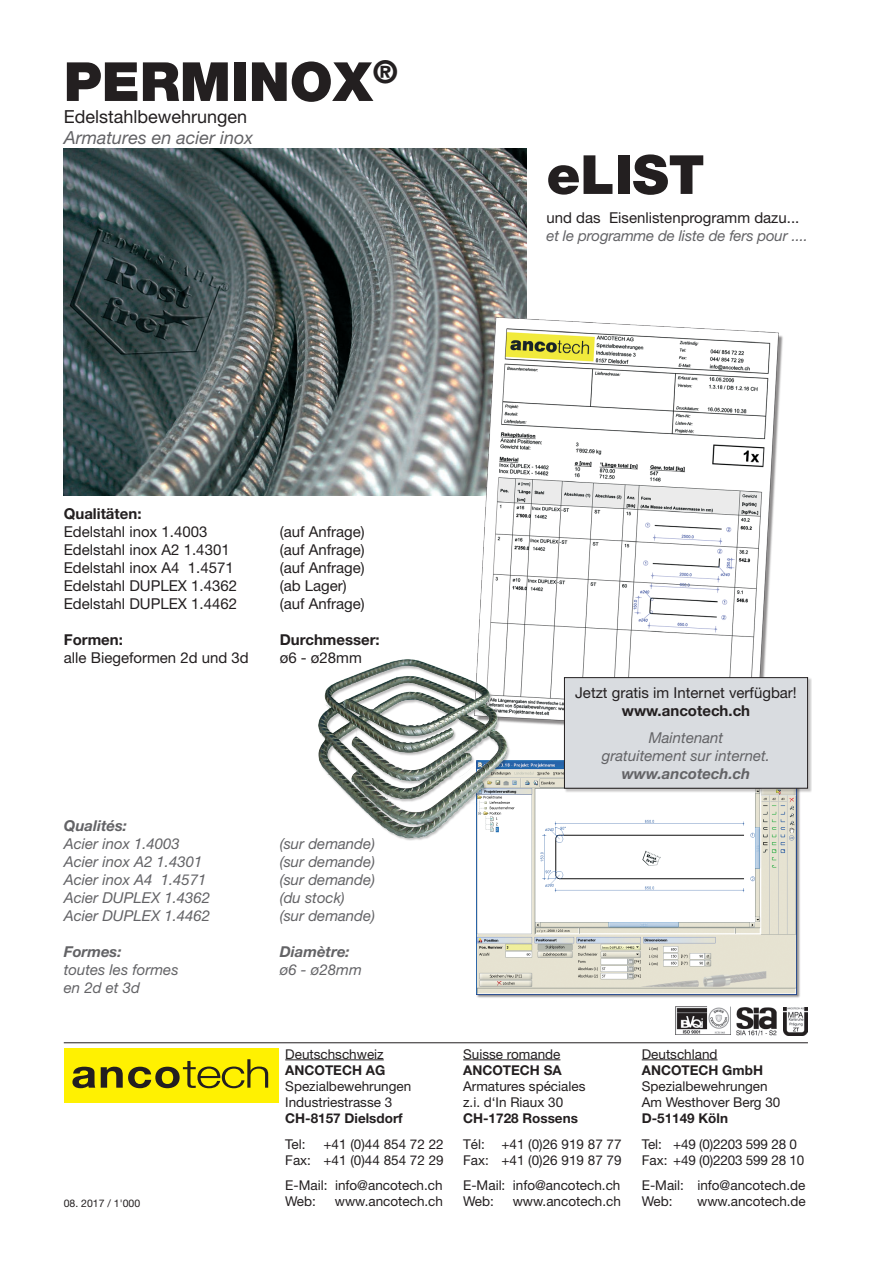
<style>
.page{position:relative;width:893px;height:1263px;background:#fff}
.page>*{position:absolute;margin:0;border:0;box-sizing:border-box;transform-origin:0 0}
.t1{font:900 54px "Helvetica Neue";color:#231f20}
.t2{font:18px "Helvetica Neue";color:#231f20}
.t3{font:italic 18px "Helvetica Neue";color:#636366}
.t4{font:15px "Helvetica Neue";color:#231f20}
.t5{font:italic 15px/18px "Helvetica Neue";color:#636366;text-align:center}
.t6{font:700 15px "Helvetica Neue";color:#231f20}
.t7{font:italic 700 15px "Helvetica Neue";color:#636366}
.t8{font:13.5px/16.2px "Helvetica Neue";color:#231f20}
.t9{font:700 13.5px "Helvetica Neue";color:#231f20}
.t10{font:10.5px "Helvetica Neue";color:#231f20}
</style>
<div class="page">
<img style="left:64px;top:149px;width:463px;height:346px">
<img style="left:449px;top:297px;width:334px;height:458px">
<div style="left:476px;top:761px;width:324px;height:237px;background:#231f20;opacity:.5"></div>
<img style="left:476px;top:761px;width:321px;height:233px">
<div style="left:318px;top:660px;width:193px;height:181px;background:#231f20;opacity:.3"></div>
<img style="left:318px;top:656px;width:191px;height:183px">
<hr style="left:285px;top:1059px;width:99px;height:1px;background:#231f20">
<hr style="left:642px;top:1059px;width:75px;height:1px;background:#231f20">
<hr style="left:463px;top:1059px;width:97px;height:1px;background:#231f20">
<hr style="left:64px;top:1042px;width:744px;height:1px;background:#231f20">
<img style="left:675px;top:1007px;width:55px;height:28px">
<img style="left:736px;top:1007px;width:41px;height:28px">
<img style="left:783px;top:1007px;width:24px;height:28px">
<div style="left:564px;top:677px;width:248px;height:115px;background:#231f20;opacity:.25"></div>
<div style="left:564px;top:677px;width:244px;height:112px;background:#d9dce0"></div>
<div style="left:64px;top:1048px;width:214px;height:55px;background:#fff101"></div>
<svg style="left:72px;top:1059px;width:196px;height:29px"></svg>
<h1 class="t1" style="left:64px;top:49px;width:336px">PERMINOX<sup>®</sup></h1>
<h2 class="t2" style="left:64px;top:106px;width:185px">Edelstahlbewehrungen</h2>
<h2 class="t3" style="left:64px;top:127px;width:191px">Armatures en acier inox</h2>
<h1 class="t1" style="left:546px;top:142px;width:160px">eLIST</h1>
<p class="t4" style="left:546px;top:208px;width:254px">und das Eisenlistenprogramm dazu...</p>
<p class="t5" style="left:546px;top:226px;width:263px">et le programme de liste de fers pour ....</p>
<p class="t6" style="left:64px;top:504px;width:79px">Qualitäten:</p>
<p class="t4" style="left:64px;top:522px;width:145px">Edelstahl inox 1.4003</p>
<p class="t4" style="left:280px;top:522px;width:86px">(auf Anfrage)</p>
<p class="t4" style="left:64px;top:540px;width:167px">Edelstahl inox A2 1.4301</p>
<p class="t4" style="left:280px;top:540px;width:86px">(auf Anfrage)</p>
<p class="t4" style="left:64px;top:558px;width:172px">Edelstahl inox A4 1.4571</p>
<p class="t4" style="left:280px;top:558px;width:86px">(auf Anfrage)</p>
<p class="t4" style="left:64px;top:576px;width:175px">Edelstahl DUPLEX 1.4362</p>
<p class="t4" style="left:280px;top:576px;width:68px">(ab Lager)</p>
<p class="t4" style="left:64px;top:594px;width:175px">Edelstahl DUPLEX 1.4462</p>
<p class="t4" style="left:280px;top:594px;width:86px">(auf Anfrage)</p>
<p class="t6" style="left:64px;top:630px;width:61px">Formen:</p>
<p class="t6" style="left:280px;top:630px;width:102px">Durchmesser:</p>
<p class="t4" style="left:64px;top:648px;width:187px">alle Biegeformen 2d und 3d</p>
<p class="t4" style="left:280px;top:648px;width:84px">ø6 - ø28mm</p>
<p class="t7" style="left:64px;top:816px;width:65px">Qualités:</p>
<p class="t5" style="left:64px;top:834px;width:118px">Acier inox 1.4003</p>
<p class="t5" style="left:280px;top:834px;width:97px">(sur demande)</p>
<p class="t5" style="left:64px;top:852px;width:140px">Acier inox A2 1.4301</p>
<p class="t5" style="left:280px;top:852px;width:97px">(sur demande)</p>
<p class="t5" style="left:64px;top:870px;width:144px">Acier inox A4 1.4571</p>
<p class="t5" style="left:280px;top:870px;width:97px">(sur demande)</p>
<p class="t5" style="left:64px;top:888px;width:148px">Acier DUPLEX 1.4362</p>
<p class="t5" style="left:280px;top:888px;width:66px">(du stock)</p>
<p class="t5" style="left:64px;top:906px;width:148px">Acier DUPLEX 1.4462</p>
<p class="t5" style="left:280px;top:906px;width:97px">(sur demande)</p>
<p class="t7" style="left:64px;top:942px;width:59px">Formes:</p>
<p class="t7" style="left:280px;top:942px;width:71px">Diamètre:</p>
<p class="t5" style="left:64px;top:960px;width:116px">toutes les formes</p>
<p class="t5" style="left:280px;top:960px;width:83px">ø6 - ø28mm</p>
<p class="t5" style="left:64px;top:978px;width:78px">en 2d et 3d</p>
<p class="t4" style="left:575px;top:684px;width:223px">Jetzt gratis im Internet verfügbar!</p>
<p class="t6" style="left:622px;top:701px;width:130px">www.ancotech.ch</p>
<p class="t5" style="left:602px;top:729px;width:170px">Maintenant<br>gratuitement sur internet.</p>
<p class="t7" style="left:622px;top:764px;width:130px">www.ancotech.ch</p>
<p class="t10" style="left:64px;top:1196px;width:78px">08. 2017 / 1'000</p>
<p class="t8" style="left:285px;top:1045px;width:100px">Deutschschweiz</p>
<p class="t9" style="left:285px;top:1061px;width:102px">ANCOTECH AG</p>
<p class="t8" style="left:285px;top:1078px;width:127px">Spezialbewehrungen<br>Industriestrasse 3</p>
<p class="t9" style="left:285px;top:1110px;width:119px">CH-8157 Dielsdorf</p>
<p class="t8" style="left:285px;top:1135px;width:22px">Tel:</p>
<p class="t8" style="left:285px;top:1135px;width:160px;text-align:right">+41 (0)44 854 72 22<br>Fax: +41 (0)44 854 72 29</p>
<p class="t8" style="left:285px;top:1177px;width:159px">E-Mail: info@ancotech.ch<br>Web:</p>
<p class="t8" style="left:335px;top:1193px;width:110px">www.ancotech.ch</p>
<p class="t8" style="left:463px;top:1045px;width:99px">Suisse romande</p>
<p class="t9" style="left:463px;top:1061px;width:100px">ANCOTECH SA</p>
<p class="t8" style="left:463px;top:1078px;width:124px">Armatures spéciales z.i. d‘In Riaux 30</p>
<p class="t9" style="left:463px;top:1110px;width:116px">CH-1728 Rossens</p>
<p class="t8" style="left:463px;top:1135px;width:160px">Tél: +41 (0)26 919 87 77<br>Fax: +41 (0)26 919 87 79</p>
<p class="t8" style="left:463px;top:1177px;width:159px">E-Mail: info@ancotech.ch<br>Web:</p>
<p class="t8" style="left:513px;top:1193px;width:110px">www.ancotech.ch</p>
<p class="t8" style="left:642px;top:1045px;width:77px">Deutschland</p>
<p class="t9" style="left:642px;top:1061px;width:123px">ANCOTECH GmbH</p>
<p class="t8" style="left:642px;top:1078px;width:140px">Spezialbewehrungen<br>Am Westhover Berg 30</p>
<p class="t9" style="left:642px;top:1110px;width:88px">D-51149 Köln</p>
<p class="t8" style="left:642px;top:1135px;width:164px">Tel: +49 (0)2203 599 28 0<br>Fax: +49 (0)2203 599 28 10</p>
<p class="t8" style="left:642px;top:1177px;width:165px">E-Mail: info@ancotech.de<br>Web:</p>
<p class="t8" style="left:697px;top:1193px;width:110px">www.ancotech.de</p>
</div>
